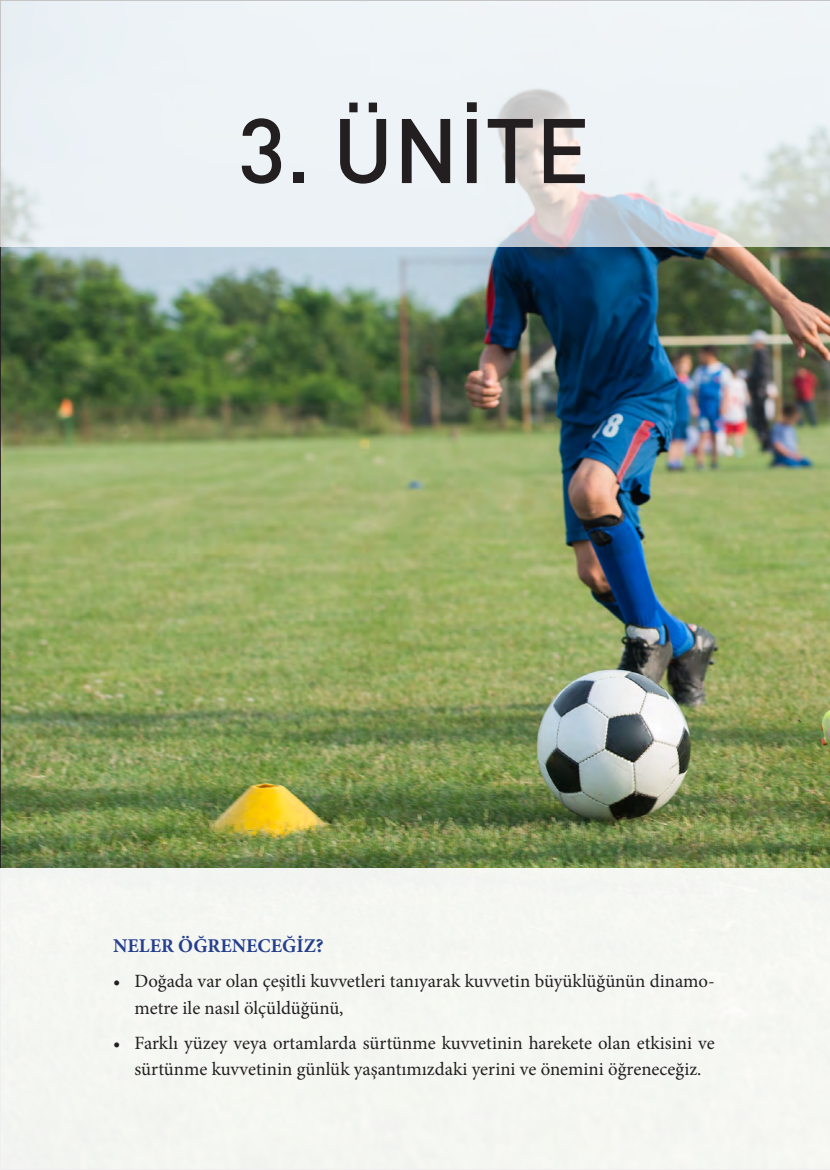
<style>
.page{position:relative;width:830px;height:1170px;background:#fff}
.page>*{position:absolute;margin:0;border:0;box-sizing:border-box;transform-origin:0 0}
.t1{font:500 90px "DI Nbek";color:#231f20}
._2__başlık{font:700 19.5px "Minion Pro";color:#253f8e}
.noktalı_öncül{font:18.75px/26.5px "Minion Pro";color:#231f20}
</style>
<div class="page">
<img style="left:0;top:247px;width:829px;height:621px">
<svg style="left:0;top:0;width:829px;height:247px;background:#e9eef1"></svg>
<div style="left:0;top:868px;width:829px;height:301px;background:#f5f7f2"></div>
<p class="t1" style="left:238px;top:93px;width:353px">3. ÜNİTE</p>
<p class="_2__başlık" style="left:113px;top:932px;width:212px">NELER ÖĞRENECEĞİZ?</p>
<p class="noktalı_öncül" style="left:134px;top:968px;width:581px;text-indent:-21px">• Doğada var olan çeşitli kuvvetleri tanıyarak kuvvetin büyüklüğünün dinamo&shy;metre ile nasıl ölçüldüğünü,</p>
<p class="noktalı_öncül" style="left:113px;top:1029px;width:602px;text-align:center">• Farklı yüzey veya ortamlarda sürtünme kuvvetinin harekete olan etkisini ve sürtünme kuvvetinin günlük yaşantımızdaki yerini ve önemini öğreneceğiz.</p>
</div>
